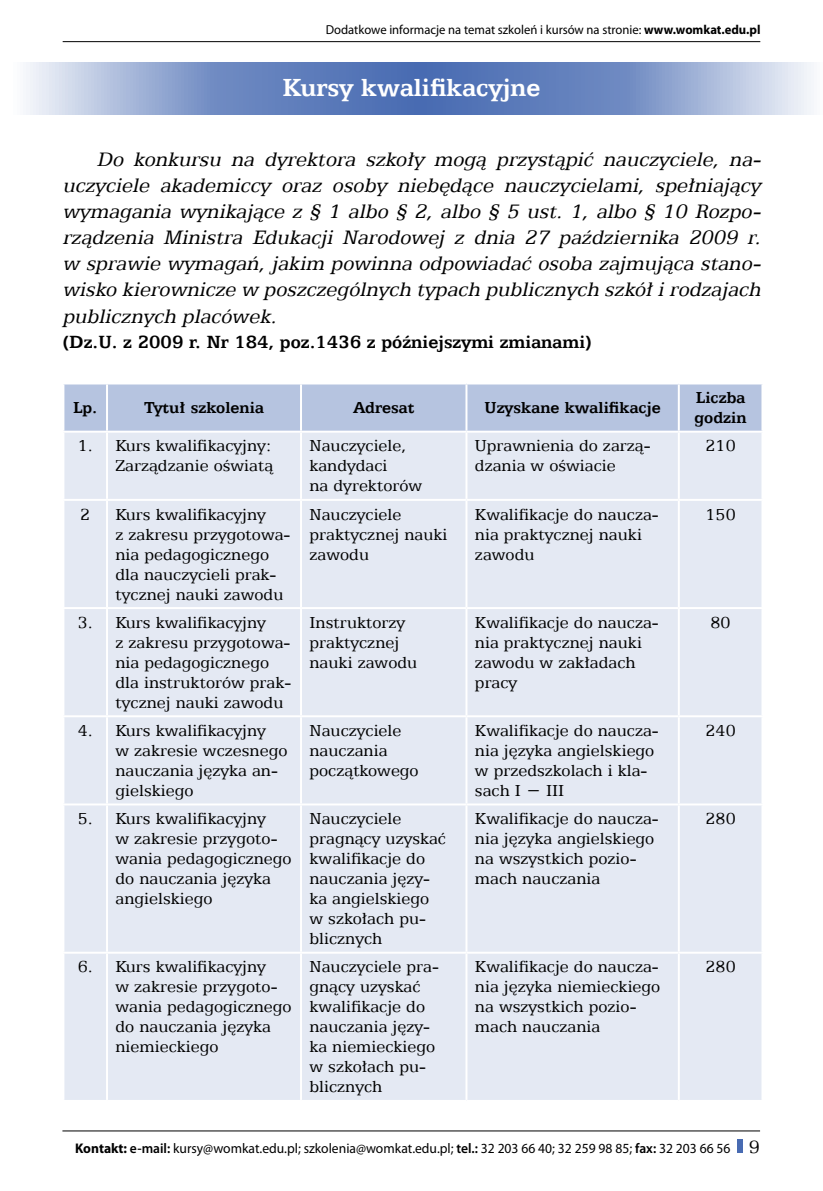
<style>
.page{position:relative;width:823px;height:1191px;background:#fff}
.page>*{position:absolute;margin:0;border:0;box-sizing:border-box;transform-origin:0 0}
.t1{font:700 28px "Egyptian 505 EU";color:#fff}
.t2{font:italic 22px/26px "Egyptian 505 EU";color:#000}
.t3{font:700 20px "Egyptian 505 EU";color:#000}
.t4{font:18px/20px "Egyptian 505 EU";color:#000}
.t5{font:700 18px/20px "Egyptian 505 EU";color:#000}
.t6{font:14px "Myriad Pro";color:#000}
.t7{font:13px "Myriad Pro";color:#000}
.s1{font-weight:700}
.s2{font-weight:600}
.s3{font-family:"Egyptian 505 EU";font-size:20px}
</style>
<div class="page">
<div style="left:736px;top:1139px;width:6px;height:14px;background:#486bb2"></div>
<hr style="left:62px;top:1130px;width:697px;height:1px;background:#000">
<hr style="left:63px;top:41px;width:696px;height:1px;background:#000">
<svg style="left:26px;top:62px;width:788px;height:52px;background:#849bcb"></svg>
<div style="left:64px;top:384px;width:697px;height:47px;background:#b6c4e0"></div>
<div style="left:64px;top:433px;width:697px;height:667px;background:#e4e9f3"></div>
<hr style="left:106px;top:384px;width:2px;height:47px;background:#fff">
<hr style="left:300px;top:384px;width:2px;height:47px;background:#fff">
<hr style="left:465px;top:384px;width:2px;height:47px;background:#fff">
<hr style="left:677px;top:384px;width:2px;height:47px;background:#fff">
<hr style="left:106px;top:433px;width:2px;height:66px;background:#fff">
<hr style="left:300px;top:433px;width:2px;height:66px;background:#fff">
<hr style="left:465px;top:433px;width:2px;height:66px;background:#fff">
<hr style="left:677px;top:433px;width:2px;height:66px;background:#fff">
<hr style="left:62px;top:499px;width:45px;height:2px;background:#fff">
<hr style="left:107px;top:499px;width:194px;height:2px;background:#fff">
<hr style="left:106px;top:501px;width:2px;height:106px;background:#fff">
<hr style="left:301px;top:499px;width:165px;height:2px;background:#fff">
<hr style="left:300px;top:501px;width:2px;height:106px;background:#fff">
<hr style="left:466px;top:499px;width:212px;height:2px;background:#fff">
<hr style="left:465px;top:501px;width:2px;height:106px;background:#fff">
<hr style="left:678px;top:499px;width:85px;height:2px;background:#fff">
<hr style="left:677px;top:501px;width:2px;height:106px;background:#fff">
<hr style="left:62px;top:607px;width:45px;height:2px;background:#fff">
<hr style="left:107px;top:607px;width:194px;height:2px;background:#fff">
<hr style="left:106px;top:609px;width:2px;height:106px;background:#fff">
<hr style="left:301px;top:607px;width:165px;height:2px;background:#fff">
<hr style="left:300px;top:609px;width:2px;height:106px;background:#fff">
<hr style="left:466px;top:607px;width:212px;height:2px;background:#fff">
<hr style="left:465px;top:609px;width:2px;height:106px;background:#fff">
<hr style="left:678px;top:607px;width:85px;height:2px;background:#fff">
<hr style="left:677px;top:609px;width:2px;height:106px;background:#fff">
<hr style="left:62px;top:715px;width:45px;height:2px;background:#fff">
<hr style="left:107px;top:715px;width:194px;height:2px;background:#fff">
<hr style="left:106px;top:717px;width:2px;height:86px;background:#fff">
<hr style="left:301px;top:715px;width:165px;height:2px;background:#fff">
<hr style="left:300px;top:717px;width:2px;height:86px;background:#fff">
<hr style="left:466px;top:715px;width:212px;height:2px;background:#fff">
<hr style="left:465px;top:717px;width:2px;height:86px;background:#fff">
<hr style="left:678px;top:715px;width:85px;height:2px;background:#fff">
<hr style="left:677px;top:717px;width:2px;height:86px;background:#fff">
<hr style="left:62px;top:803px;width:45px;height:2px;background:#fff">
<hr style="left:107px;top:803px;width:194px;height:2px;background:#fff">
<hr style="left:106px;top:805px;width:2px;height:146px;background:#fff">
<hr style="left:301px;top:803px;width:165px;height:2px;background:#fff">
<hr style="left:300px;top:805px;width:2px;height:146px;background:#fff">
<hr style="left:466px;top:803px;width:212px;height:2px;background:#fff">
<hr style="left:465px;top:805px;width:2px;height:146px;background:#fff">
<hr style="left:678px;top:803px;width:85px;height:2px;background:#fff">
<hr style="left:677px;top:805px;width:2px;height:146px;background:#fff">
<hr style="left:62px;top:951px;width:45px;height:2px;background:#fff">
<hr style="left:107px;top:951px;width:194px;height:2px;background:#fff">
<hr style="left:106px;top:953px;width:2px;height:147px;background:#fff">
<hr style="left:301px;top:951px;width:165px;height:2px;background:#fff">
<hr style="left:300px;top:953px;width:2px;height:147px;background:#fff">
<hr style="left:466px;top:951px;width:212px;height:2px;background:#fff">
<hr style="left:465px;top:953px;width:2px;height:147px;background:#fff">
<hr style="left:678px;top:951px;width:85px;height:2px;background:#fff">
<hr style="left:677px;top:953px;width:2px;height:147px;background:#fff">
<p class="t7" style="left:325px;top:22px;width:436px">Dodatkowe informacje na temat szkoleń i kursów na stronie: <span class="s1">www.womkat.edu.pl</span></p>
<p class="t1" style="left:282px;top:70px;width:259px">Kursy kwalifikacyjne</p>
<p class="t2" style="left:62px;top:146px;width:704px;text-indent:34px">Do konkursu na dyrektora szkoły mogą przystąpić nauczyciele, na&shy;uczyciele akademiccy oraz osoby niebędące nauczycielami, spełniający wymagania wynikające z § 1 albo § 2, albo § 5 ust. 1, albo § 10 Rozpo&shy;rządzenia Ministra Edukacji Narodowej z dnia 27 października 2009 r. w sprawie wymagań, j akim powinna odpowiadać osoba zajmująca stano&shy;wisko kierownicze w poszczególnych typach publicznych szkółi rodzajach publicznych placówek.</p>
<p class="t3" style="left:62px;top:331px;width:531px">(Dz.U. z 2009 r. Nr 184, poz.1436 z późniejszymi zmianami)</p>
<p class="t5" style="left:73px;top:397px;width:26px">Lp.</p>
<p class="t5" style="left:144px;top:397px;width:121px">Tytuł szkolenia</p>
<p class="t5" style="left:353px;top:397px;width:63px">Adresat</p>
<p class="t5" style="left:484px;top:397px;width:178px">Uzyskane kwalifikacje</p>
<p class="t5" style="left:694px;top:387px;width:53px">Liczba godzin</p>
<p class="t4" style="left:78px;top:435px;width:197px;text-align:right">1. Kurs kwalifikacyjny:<br>Zarządzanie oświatą</p>
<p class="t4" style="left:309px;top:435px;width:114px">Nauczyciele, kandydaci<br>na dyrektorów</p>
<p class="t4" style="left:474px;top:435px;width:177px">Uprawnienia do zarzą&shy;dzania w oświacie</p>
<p class="t4" style="left:705px;top:435px;width:32px">210</p>
<p class="t4" style="left:80px;top:503px;width:12px">2</p>
<p class="t4" style="left:115px;top:503px;width:176px">Kurs kwalifikacyjny<br>z zakresu przygotowa&shy;nia pedagogicznego dla nauczycieli prak&shy;tycznej nauki zawodu</p>
<p class="t4" style="left:309px;top:503px;width:139px">Nauczyciele praktycznej nauki zawodu</p>
<p class="t4" style="left:474px;top:503px;width:185px">Kwalifikacje do naucza&shy;nia praktycznej nauki zawodu</p>
<p class="t4" style="left:705px;top:503px;width:32px">150</p>
<p class="t4" style="left:115px;top:612px;width:177px;text-indent:-38px">3. Kurs kwalifikacyjny<br>z zakresu przygotowa&shy;nia pedagogicznego dla instruktorów prak&shy;tycznej nauki zawodu</p>
<p class="t4" style="left:309px;top:612px;width:109px">Instruktorzy praktycznej nauki zawodu</p>
<p class="t4" style="left:474px;top:612px;width:185px">Kwalifikacje do naucza&shy;nia praktycznej nauki zawodu w zakładach pracy</p>
<p class="t4" style="left:710px;top:612px;width:22px">80</p>
<p class="t4" style="left:115px;top:720px;width:173px;text-indent:-38px">4. Kurs kwalifikacyjny<br>w zakresie wczesnego nauczania języka an&shy;gielskiego</p>
<p class="t4" style="left:309px;top:720px;width:111px">Nauczyciele nauczania początkowego</p>
<p class="t4" style="left:474px;top:720px;width:185px">Kwalifikacje do naucza&shy;nia języka angielskiego w przedszkolach i kla&shy;sach I − III</p>
<p class="t4" style="left:705px;top:720px;width:32px">240</p>
<p class="t4" style="left:115px;top:808px;width:177px;text-indent:-38px">5. Kurs kwalifikacyjny<br>w zakresie przygoto&shy;wania pedagogicznego do nauczania języka angielskiego</p>
<p class="t4" style="left:309px;top:808px;width:138px">Nauczyciele pragnący uzyskać kwalifikacje do nauczania języ&shy;ka angielskiego w szkołach pu&shy;blicznych</p>
<p class="t4" style="left:474px;top:808px;width:185px">Kwalifikacje do naucza&shy;nia języka angielskiego na wszystkich pozio&shy;mach nauczania</p>
<p class="t4" style="left:705px;top:808px;width:32px">280</p>
<p class="t4" style="left:115px;top:956px;width:177px;text-indent:-38px">6. Kurs kwalifikacyjny<br>w zakresie przygoto&shy;wania pedagogicznego do nauczania języka niemieckiego</p>
<p class="t4" style="left:309px;top:956px;width:131px">Nauczyciele pra&shy;gnący uzyskać kwalifikacje do nauczania języ&shy;ka niemieckiego w szkołach pu&shy;blicznych</p>
<p class="t4" style="left:474px;top:956px;width:187px">Kwalifikacje do naucza&shy;nia języka niemieckiego na wszystkich pozio&shy;mach nauczania</p>
<p class="t4" style="left:705px;top:956px;width:32px">280</p>
<p class="t6" style="left:75px;top:1139px;width:686px"><span class="s1">Kontakt:</span> <span class="s2">e-mail:</span> kursy@womkat.edu.pl; szkolenia@womkat.edu.pl; <span class="s2">tel.:</span> 32 203 66 40; 32 259 98 85; <span class="s2">fax:</span> 32 203 66 56 <span class="s3">9</span></p>
</div>
